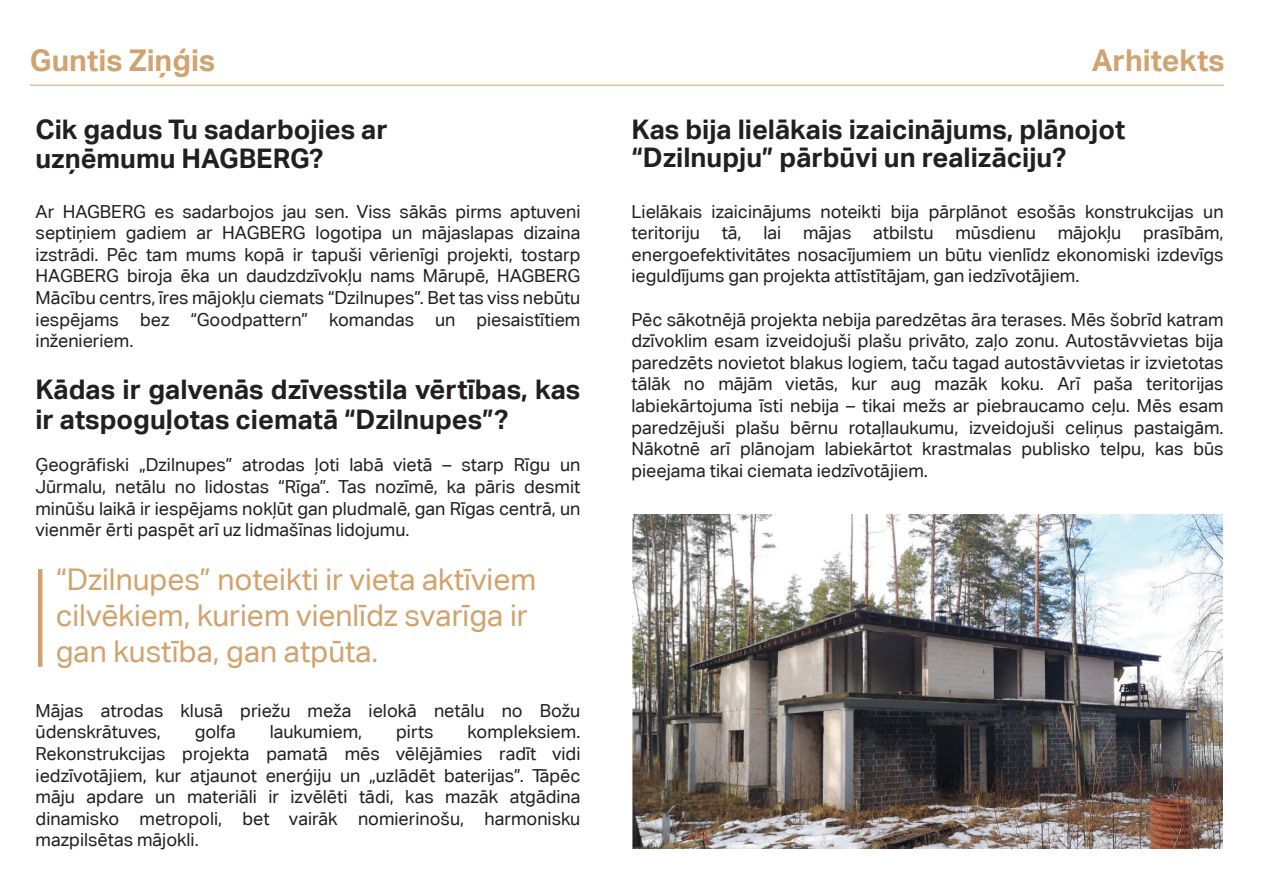
<style>
.page{position:relative;width:1263px;height:893px;background:#fff}
.page>*{position:absolute;margin:0;border:0;box-sizing:border-box;transform-origin:0 0}
.t1{font:30px/36px "Aktiv Grotesk Corp";color:#d1a36e}
.t2{font:700 30px "Aktiv Grotesk Corp";color:#d1a36e}
.t3{font:700 27px/29.1px "Aktiv Grotesk Corp";color:#231f20}
.t4{font:18px/21.6px "Aktiv Grotesk Corp";color:#231f20;text-align:justify}
</style>
<div class="page">
<hr style="left:30px;top:85px;width:1194px;height:1px;background:#d1a36e">
<img style="left:632px;top:514px;width:591px;height:334px">
<div style="left:38px;top:569px;width:5px;height:98px;background:#d1a36e"></div>
<h1 class="t2" style="left:30px;top:41px;width:187px">Guntis Ziņģis</h1>
<h1 class="t2" style="left:1092px;top:41px;width:134px">Arhitekts</h1>
<h2 class="t3" style="left:35px;top:114px;width:354px">Cik gadus Tu sadarbojies ar uzņēmumu HAGBERG?</h2>
<p class="t4" style="left:36px;top:200px;width:546px">Ar HAGBERG es sadarbojos jau sen. Viss sākās pirms aptuveni septiņiem gadiem ar HAGBERG logotipa un mājaslapas dizaina izstrādi. Pēc tam mums kopā ir tapuši vērienīgi projekti, tostarp HAGBERG biroja ēka un daudzdzīvokļu nams Mārupē, HAGBERG Mācību centrs, īres mājokļu ciemats “Dzilnupes”. Bet tas viss nebūtu iespējams bez “Goodpattern” komandas un piesaistītiem inženieriem.</p>
<h2 class="t3" style="left:35px;top:374px;width:546px;line-height:30px">Kādas ir galvenās dzīvesstila vērtības, kas ir atspoguļotas ciematā “Dzilnupes”?</h2>
<p class="t4" style="left:35px;top:454px;width:546px">Ģeogrāfiski „Dzilnupes” atrodas ļoti labā vietā – starp Rīgu un Jūrmalu, netālu no lidostas “Rīga”. Tas nozīmē, ka pāris desmit minūšu laikā ir iespējams nokļūt gan pludmalē, gan Rīgas centrā, un vienmēr ērti paspēt arī uz lidmašīnas lidojumu.</p>
<h1 class="t1" style="left:56px;top:562px;width:482px">“Dzilnupes” noteikti ir vieta aktīviem cilvēkiem, kuriem vienlīdz svarīga ir gan kustība, gan atpūta.</h1>
<p class="t4" style="left:36px;top:699px;width:546px">Mājas atrodas klusā priežu meža ielokā netālu no Božu ūdenskrātuves,</p>
<p class="t4" style="left:195px;top:721px;width:43px">golfa</p>
<p class="t4" style="left:270px;top:721px;width:94px">laukumiem,</p>
<p class="t4" style="left:396px;top:721px;width:39px">pirts</p>
<p class="t4" style="left:36px;top:721px;width:546px;text-indent:432px">kompleksiem.<br>Rekonstrukcijas projekta pamatā mēs vēlējāmies radīt vidi iedzīvotājiem, kur atjaunot enerģiju un „uzlādēt baterijas”. Tāpēc māju apdare un materiāli ir izvēlēti tādi, kas mazāk atgādina dinamisko metropoli, bet vairāk nomierinošu, harmonisku mazpilsētas mājokli.</p>
<h2 class="t3" style="left:631px;top:114px;width:495px;line-height:28.5px">Kas bija lielākais izaicinājums, plānojot “Dzilnupju” pārbūvi un realizāciju?</h2>
<p class="t4" style="left:631px;top:200px;width:594px">Lielākais izaicinājums noteikti bija pārplānot esošās konstrukcijas un teritoriju tā, lai mājas atbilstu mūsdienu mājokļu prasībām, energoefektivitātes nosacījumiem un būtu vienlīdz ekonomiski izdevīgs ieguldījums gan projekta attīstītājam, gan iedzīvotājiem.</p>
<p class="t4" style="left:631px;top:308px;width:594px">Pēc sākotnējā projekta nebija paredzētas āra terases. Mēs šobrīd katram dzīvoklim esam izveidojuši plašu privāto, zaļo zonu. Autostāvvietas bija paredzēts novietot blakus logiem, taču tagad autostāvvietas ir izvietotas tālāk no mājām vietās, kur aug mazāk koku. Arī paša teritorijas labiekārtojuma īsti nebija – tikai mežs ar piebraucamo ceļu. Mēs esam paredzējuši plašu bērnu rotaļlaukumu, izveidojuši celiņus pastaigām.<br>Nākotnē arī plānojam labiekārtot krastmalas publisko telpu, kas būs pieejama tikai ciemata iedzīvotājiem.</p>
</div>
